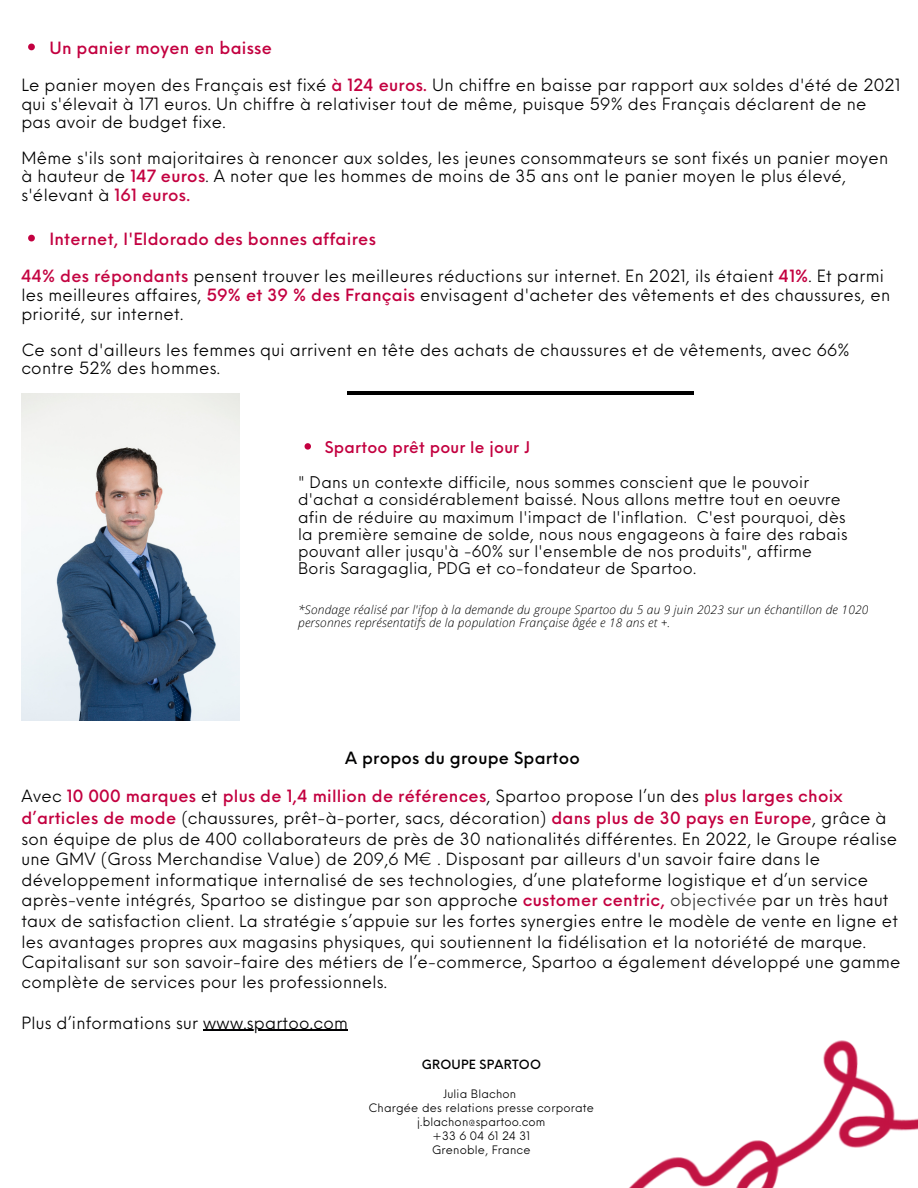
<style>
.page{position:relative;width:918px;height:1188px;background:#fff}
.page>*{position:absolute;margin:0;border:0;box-sizing:border-box;transform-origin:0 0}
.t1{font:16.5px/20.7px "Neue Einstellung";letter-spacing:.015em;color:#000001}
.t2{font:16.5px/18.6px "Neue Einstellung";letter-spacing:.015em;color:#000}
.t3{font:500 16.5px "Neue Einstellung";letter-spacing:.015em;color:#c30040}
.t4{font:500 16.5px "Neue Einstellung";letter-spacing:.015em;color:#000001}
.t5{font:15.75px/17.2px "Neue Einstellung";letter-spacing:.015em;color:#000}
.t6{font:500 15.75px "Neue Einstellung";letter-spacing:.015em;color:#c30040}
.t7{font:500 12.45px "Neue Einstellung";letter-spacing:.015em;color:#000001}
.t8{font:italic 300 12px/13px "Open Sans";letter-spacing:.015em;color:#000}
.t9{font:11.4px "Neue Einstellung";letter-spacing:.015em;color:#000001}
.s1{font-weight:500;color:#c30040}
.s2{font-weight:500;color:#c40542}
.s3{color:#333}
</style>
<div class="page">
<hr style="left:347px;top:392px;width:347px;height:3px;background:#000">
<img style="left:629px;top:1040px;width:289px;height:148px">
<img style="left:21px;top:393px;width:219px;height:328px">
<svg style="left:305px;top:443px;width:6px;height:7px"></svg>
<svg style="left:28px;top:235px;width:7px;height:6px"></svg>
<svg style="left:28px;top:44px;width:7px;height:6px"></svg>
<hr style="left:203px;top:1030px;width:145px;height:1px;background:#000001">
<p class="t3" style="left:49px;top:33px;width:224px">Un panier moyen en baisse</p>
<p class="t2" style="left:21px;top:74px;width:880px">Le panier moyen des Français est fixé <span class="s1">à 124 euros.</span> Un chiffre en baisse par rapport aux soldes d'été de 2021 qui s'élevait à 171 euros. Un chiffre à relativiser tout de même, puisque 59% des Français déclarent de ne<br>pas avoir de budget fixe.</p>
<p class="t2" style="left:21px;top:147px;width:868px">Même s'ils sont majoritaires à renoncer aux soldes, les jeunes consommateurs se sont fixés un panier moyen à hauteur de <span class="s1">147 euros</span>. A noter que les hommes de moins de 35 ans ont le panier moyen le plus élevé, s'élevant à <span class="s2">161 euros.</span></p>
<p class="t3" style="left:49px;top:224px;width:328px">Internet, l'Eldorado des bonnes affaires</p>
<p class="t2" style="left:21px;top:265px;width:870px;line-height:19.2px"><span class="s2">44% des répondants</span> pensent trouver les meilleures réductions sur internet. En 2021, ils étaient <span class="s1">41%</span>. Et parmi les meilleures affaires, <span class="s1">59% et 39 % des Français</span> envisagent d'acheter des vêtements et des chaussures, en priorité, sur internet.</p>
<p class="t2" style="left:21px;top:340px;width:830px;line-height:18px">Ce sont d'ailleurs les femmes qui arrivent en tête des achats de chaussures et de vêtements, avec 66% contre 52% des hommes.</p>
<p class="t6" style="left:325px;top:433px;width:207px">Spartoo prêt pour le jour J</p>
<p class="t5" style="left:298px;top:472px;width:551px">" Dans un contexte difficile, nous sommes conscient que le pouvoir d'achat a considérablement baissé. Nous allons mettre tout en oeuvre afin de réduire au maximum l'impact de l'inflation. C'est pourquoi, dès la première semaine de solde, nous nous engageons à faire des rabais pouvant aller jusqu'à -60% sur l'ensemble de nos produits", affirme Boris Saragaglia, PDG et co-fondateur de Spartoo.</p>
<p class="t8" style="left:298px;top:603px;width:572px">*Sondage réalisé par l'ifop à la demande du groupe Spartoo du 5 au 9 juin 2023 sur un échantillon de 1020 personnes représentatifs de la population Française âgée e 18 ans et +.</p>
<p class="t4" style="left:345px;top:743px;width:236px">A propos du groupe Spartoo</p>
<p class="t1" style="left:21px;top:784px;width:881px">Avec <span class="s1">10 000 marques</span> et <span class="s1">plus de 1,4 million de références</span>, Spartoo propose l’un des <span class="s1">plus larges choix d’articles de mode</span> (chaussures, prêt-à-porter, sacs, décoration) <span class="s1">dans plus de 30 pays en Europe</span>, grâce à son équipe de plus de 400 collaborateurs de près de 30 nationalités différentes. En 2022, le Groupe réalise une GMV (Gross Merchandise Value) de 209,6 M€ . Disposant par ailleurs d'un savoir faire dans le développement informatique internalisé de ses technologies, d’une plateforme logistique et d’un service après-vente intégrés, Spartoo se distingue par son approche <span class="s1">customer centric,</span> <span class="s3">objectivée</span> par un très haut taux de satisfaction client. La stratégie s’appuie sur les fortes synergies entre le modèle de vente en ligne et les avantages propres aux magasins physiques, qui soutiennent la fidélisation et la notoriété de marque.<br>Capitalisant sur son savoir-faire des métiers de l’e-commerce, Spartoo a également développé une gamme complète de services pour les professionnels.</p>
<p class="t1" style="left:21px;top:1011px;width:328px">Plus d’informations sur www.spartoo.com</p>
<p class="t7" style="left:422px;top:1054px;width:121px">GROUPE SPARTOO</p>
<p class="t9" style="left:443px;top:1084px;width:75px">Julia Blachon</p>
<p class="t9" style="left:369px;top:1098px;width:227px">Chargée des relations presse corporate</p>
<p class="t9" style="left:417px;top:1112px;width:130px">j.blachon@spartoo.com</p>
<p class="t9" style="left:433px;top:1126px;width:99px">+33 6 04 61 24 31</p>
<p class="t9" style="left:432px;top:1140px;width:100px">Grenoble, France</p>
</div>
